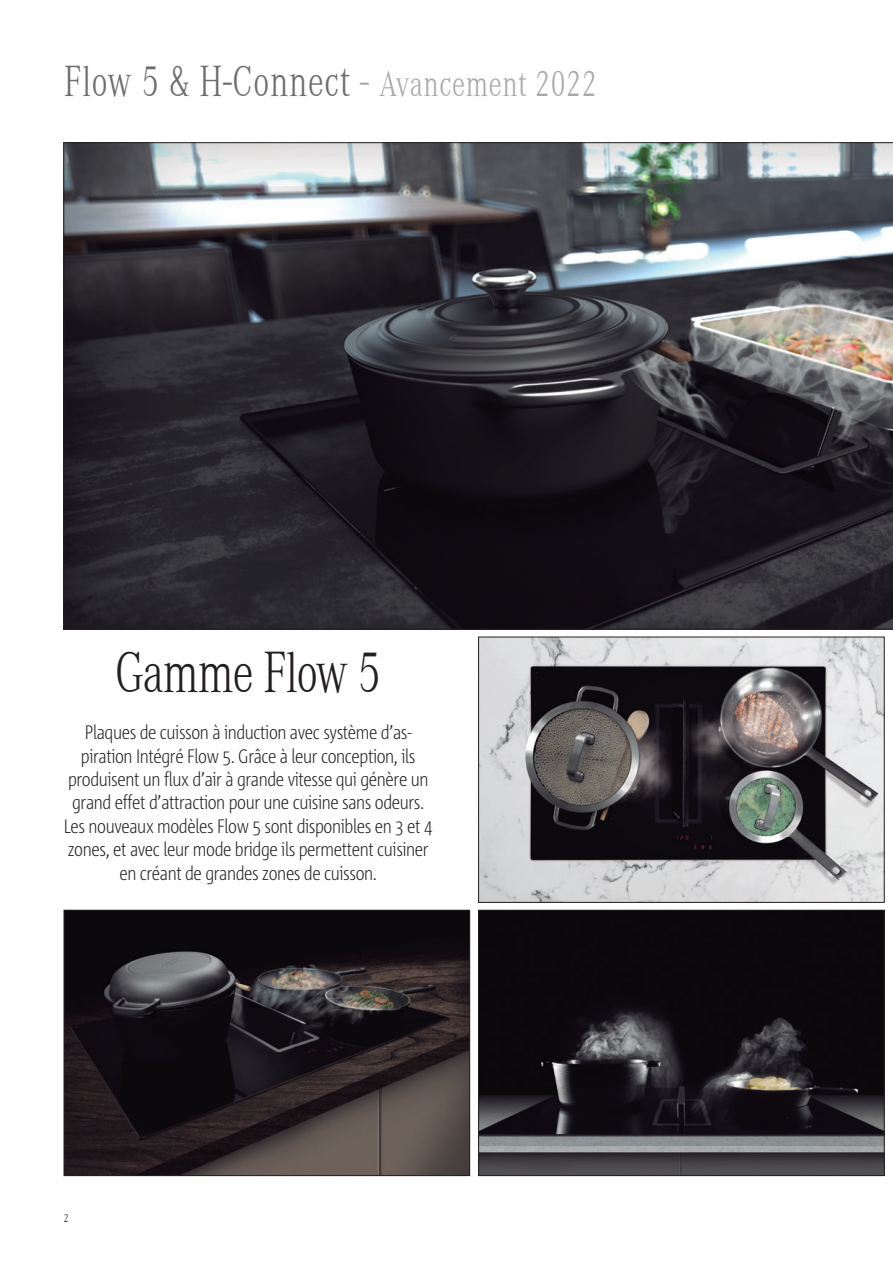
<style>
.page{position:relative;width:893px;height:1263px;background:#fff}
.page>*{position:absolute;margin:0;border:0;box-sizing:border-box;transform-origin:0 0}
.t1{font:300 60px "Corporate A";letter-spacing:-.02em;color:#231f20;scale:.77 1}
.t2{font:300 45px "Corporate A";letter-spacing:.02em;color:#6c6d70;scale:.77 1}
.t3{font:300 19.5px/23.4px "Corpid Cd";letter-spacing:-.02em;color:#231f20;text-align:center}
.t4{font:300 12px "Corporate A";color:#231f20;scale:.8 1}
.s1{color:#a8a9ad}
.s2{font-size:37.5px;color:#a8a9ad}
</style>
<div class="page">
<img style="left:480px;top:639px;width:402px;height:262px">
<div style="left:478px;top:637px;width:406px;height:266px;border:1px solid #231f20"></div>
<svg style="left:64px;top:142px;width:829px;height:487px;background:#3f3e44"></svg>
<img style="left:480px;top:912px;width:402px;height:262px">
<div style="left:478px;top:910px;width:406px;height:266px;border:1px solid #231f20"></div>
<img style="left:66px;top:912px;width:402px;height:262px">
<div style="left:64px;top:910px;width:406px;height:266px;border:1px solid #231f20"></div>
<h2 class="t2" style="left:64px;top:56px;width:693px">Flow 5 &amp; H-Connect <span class="s1">-</span> <span class="s2">Avancement 2022</span></h2>
<h1 class="t1" style="left:115px;top:640px;width:347px">Gamme Flow 5</h1>
<p class="t3" style="left:64px;top:721px;width:370px">Plaques de cuisson à induction avec système d’as&shy;piration Intégré Flow 5. Grâce à leur conception, ils produisent un flux d’air à grande vitesse qui génère un grand effet d’attraction pour une cuisine sans odeurs.<br>Les nouveaux modèles Flow 5 sont disponibles en 3 et 4 zones, et avec leur mode bridge ils permettent cuisiner en créant de grandes zones de cuisson.</p>
<p class="t4" style="left:64px;top:1211px;width:8px">2</p>
</div>
